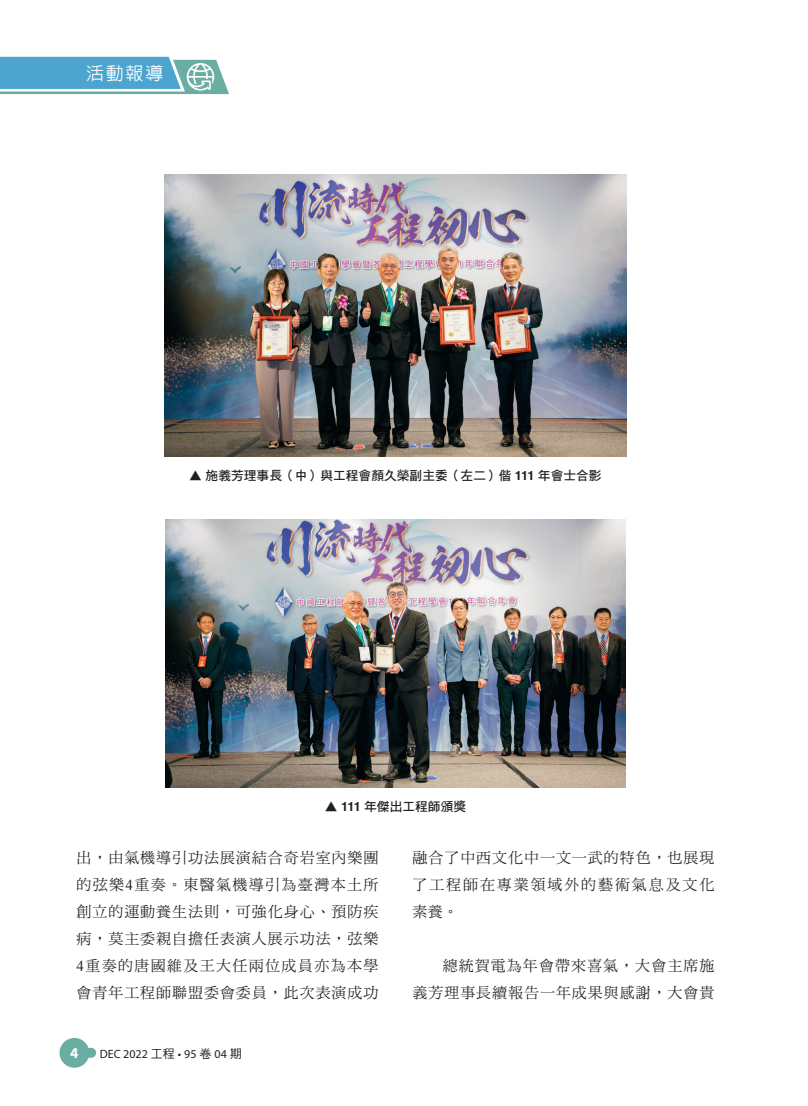
<style>
.page{position:relative;width:808px;height:1106px;background:#fff}
.page>*{position:absolute;margin:0;border:0;box-sizing:border-box;transform-origin:0 0}
.t1{font:500 18px "AR Hei B5";color:#fff}
.t2{font:15px/27px "DF Ming Std W5";letter-spacing:.065em;color:#231f20;text-align:justify}
.t3{font:700 15px "Myriad Pro";color:#fff}
.t4{font:12.75px "DF Hei Std W7";color:#231f20}
.t5{font:12px "Myriad Pro";color:#231f20}
.s1{font-family:"Helvetica";font-weight:700}
.s2{font-family:"Times New Roman"}
.s3{font-family:"DF Hei Std W5"}
</style>
<div class="page">
<div style="left:60px;top:1037px;width:29px;height:30px;background:#6aada2;border-radius:50%"></div>
<div style="left:70px;top:1047px;width:26px;height:10px;background:#6aada2;border-radius:5px"></div>
<svg style="left:0;top:57px;width:229px;height:37px;background:#6cb3cd"></svg>
<img style="left:165px;top:174px;width:461px;height:282px">
<img style="left:166px;top:519px;width:459px;height:268px">
<p class="t1" style="left:86px;top:64px;width:79px">活動報導</p>
<p class="t4" style="left:189px;top:469px;width:414px">▲ 施義芳理事長（中）與工程會顏久榮副主委（左二）偕 <span class="s1">111</span> 年會士合影</p>
<p class="t4" style="left:325px;top:799px;width:143px">▲ <span class="s1">111</span> 年傑出工程師頒獎</p>
<p class="t2" style="left:77px;top:843px;width:303px">出，由氣機導引功法展演結合奇岩室內樂團的弦樂<span class="s2">4</span>重奏。東醫氣機導引為臺灣本土所創立的運動養生法則，可強化身心、預防疾病，莫主委親自擔任表演人展示功法，弦樂<span class="s2">4</span>重奏的唐國維及王大任兩位成員亦為本學會青年工程師聯盟委會委員，此次表演成功</p>
<p class="t2" style="left:412px;top:843px;width:303px">融合了中西文化中一文一武的特色，也展現了工程師在專業領域外的藝術氣息及文化素養。</p>
<p class="t2" style="left:412px;top:951px;width:303px;text-align:right">總統賀電為年會帶來喜氣，大會主席施<br>義芳理事長續報告一年成果與感謝，大會貴</p>
<p class="t3" style="left:70px;top:1043px;width:10px">4</p>
<p class="t5" style="left:100px;top:1046px;width:144px">DEC 2022 <span class="s3">工程</span> • 95 <span class="s3">卷</span> 04 <span class="s3">期</span></p>
</div>
